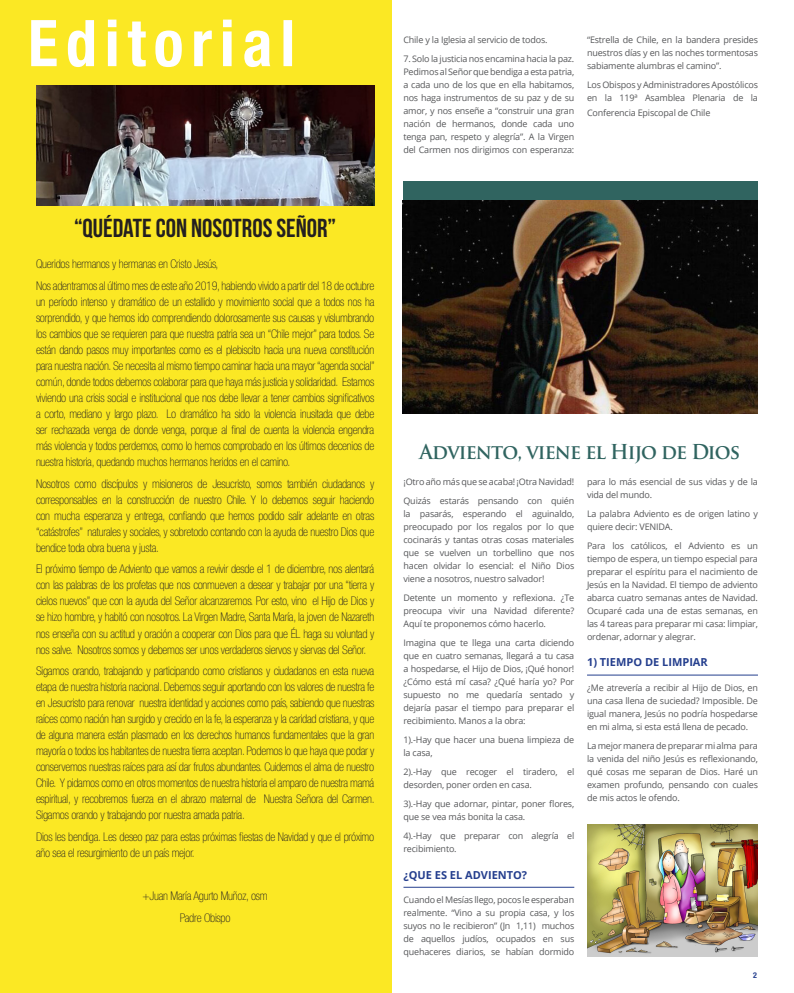
<style>
.page{position:relative;width:794px;height:993px;background:#fff}
.page>*{position:absolute;margin:0;border:0;box-sizing:border-box;transform-origin:0 0}
.t1{font:26px "Bebas Neue";color:#231f20}
.t2{font:700 20px "Trajan Pro";letter-spacing:-.04em;color:#306460;scale:.96 1}
.t3{font:100 condensed 12px/16px "Helvetica Neue LT Std";letter-spacing:-.02em;color:#231f20;text-align:justify}
.t4{font:700 11px "Open Sans";color:#253f8e}
.t5{font:9px/13px "Open Sans";letter-spacing:-.02em;color:#57585a;text-align:justify}
.t6{font:700 condensed 8px "Helvetica Neue";color:#253f8e}
</style>
<div class="page">
<div style="left:0;top:0;width:391px;height:992px;background:#fbe824"></div>
<svg style="left:31px;top:20px;width:261px;height:47px"></svg>
<img style="left:36px;top:86px;width:338px;height:120px">
<div style="left:403px;top:181px;width:355px;height:19px;background:#306460"></div>
<hr style="left:403px;top:886px;width:171px;height:1px;background:#253f8e">
<hr style="left:587px;top:674px;width:171px;height:1px;background:#253f8e">
<img style="left:402px;top:200px;width:355px;height:214px">
<img style="left:587px;top:824px;width:171px;height:132px">
<p class="t1" style="left:74px;top:214px;width:264px">“QUÉDATE CON NOSOTROS SEÑOR”</p>
<p class="t3" style="left:36px;top:256px;width:184px">Queridos hermanos y hermanas en Cristo Jesús,</p>
<p class="t3" style="left:36px;top:277px;width:340px">Nos adentramos al último mes de este año 2019, habiendo vivido a partir del 18 de octubre un período intenso y dramático de un estallido y movimiento social que a todos nos ha sorprendido, y que hemos ido comprendiendo dolorosamente sus causas y vislumbrando los cambios que se requieren para que nuestra patria sea un “Chile mejor” para todos. Se están dando pasos muy importantes como es el plebiscito hacia una nueva constitución para nuestra nación. Se necesita al mismo tiempo caminar hacia una mayor “agenda social” común, donde todos debemos colaborar para que haya más justicia y solidaridad. Estamos viviendo una crisis social e institucional que nos debe llevar a tener cambios significativos a corto, mediano y largo plazo. Lo dramático ha sido la violencia inusitada que debe ser rechazada venga de donde venga, porque al final de cuenta la violencia engendra más violencia y todos perdemos, como lo hemos comprobado en los últimos decenios de nuestra historia, quedando muchos hermanos heridos en el camino.</p>
<p class="t3" style="left:36px;top:475px;width:340px">Nosotros como discípulos y misioneros de Jesucristo, somos también ciudadanos y corresponsables en la construcción de nuestro Chile. Y lo debemos seguir haciendo con mucha esperanza y entrega, confiando que hemos podido salir adelante en otras “catástrofes” naturales y sociales, y sobretodo contando con la ayuda de nuestro Dios que bendice toda obra buena y justa.</p>
<p class="t3" style="left:36px;top:561px;width:340px">El próximo tiempo de Adviento que vamos a revivir desde el 1 de diciembre, nos alentará con las palabras de los profetas que nos conmueven a desear y trabajar por una “tierra y cielos nuevos” que con la ayuda del Señor alcanzaremos. Por esto, vino el Hijo de Dios y se hizo hombre, y habitó con nosotros. La Virgen Madre, Santa María, la joven de Nazareth nos enseña con su actitud y oración a cooperar con Dios para que ÉL haga su voluntad y nos salve. Nosotros somos y debemos ser unos verdaderos siervos y siervas del Señor.</p>
<p class="t3" style="left:36px;top:662px;width:340px">Sigamos orando, trabajando y participando como cristianos y ciudadanos en esta nueva etapa de nuestra historia nacional. Debemos seguir aportando con los valores de nuestra fe en Jesucristo para renovar nuestra identidad y acciones como país, sabiendo que nuestras raíces como nación han surgido y crecido en la fe, la esperanza y la caridad cristiana, y que de alguna manera están plasmado en los derechos humanos fundamentales que la gran mayoría o todos los habitantes de nuestra tierra aceptan. Podemos lo que haya que podar y conservemos nuestras raíces para así dar frutos abundantes. Cuidemos el alma de nuestro Chile. Y pidamos como en otros momentos de nuestra historia el amparo de nuestra mamá espiritual, y recobremos fuerza en el abrazo maternal de Nuestra Señora del Carmen.<br>Sigamos orando y trabajando por nuestra amada patria.</p>
<p class="t3" style="left:36px;top:828px;width:340px">Dios les bendiga. Les deseo paz para estas próximas fiestas de Navidad y que el próximo año sea el resurgimiento de un país mejor.</p>
<p class="t3" style="left:143px;top:887px;width:127px">+Juan María Agurto Muñoz, osm</p>
<p class="t3" style="left:180px;top:909px;width:52px">Padre Obispo</p>
<p class="t5" style="left:403px;top:33px;width:146px">Chile y la Iglesia al servicio de todos.</p>
<p class="t5" style="left:403px;top:52px;width:172px">7. Solo la justicia nos encamina hacia la paz.<br>Pedimos al Señor que bendiga a esta patria, a cada uno de los que en ella habitamos, nos haga instrumentos de su paz y de su amor, y nos enseñe a “construir una gran nación de hermanos, donde cada uno tenga pan, respeto y alegría”. A la Virgen del Carmen nos dirigimos con esperanza:</p>
<p class="t5" style="left:587px;top:33px;width:172px">“Estrella de Chile, en la bandera presides nuestros días y en las noches tormentosas sabiamente alumbras el camino”.</p>
<p class="t5" style="left:587px;top:78px;width:172px">Los Obispos y Administradores Apostólicos en la 119ª Asamblea Plenaria de la</p>
<p class="t5" style="left:587px;top:106px;width:125px">Conferencia Episcopal de Chile</p>
<p class="t2" style="left:419px;top:439px;width:335px">Adviento, viene el Hijo de Dios</p>
<p class="t5" style="left:403px;top:475px;width:172px">¡Otro año más que se acaba! ¡Otra Navidad!</p>
<p class="t5" style="left:403px;top:494px;width:172px">Quizás estarás pensando con quién la pasarás, esperando el aguinaldo, preocupado por los regalos por lo que cocinarás y tantas otras cosas materiales que se vuelven un torbellino que nos hacen olvidar lo esencial: el Niño Dios viene a nosotros, nuestro salvador!</p>
<p class="t5" style="left:403px;top:591px;width:172px">Detente un momento y reflexiona. ¿Te preocupa vivir una Navidad diferente?<br>Aquí te proponemos cómo hacerlo.</p>
<p class="t5" style="left:403px;top:636px;width:172px">Imagina que te llega una carta diciendo que en cuatro semanas, llegará a tu casa a hospedarse, el Hijo de Dios, ¡Qué honor! ¿Cómo está mí casa? ¿Qué haría yo? Por supuesto no me quedaría sentado y dejaría pasar el tiempo para preparar el recibimiento. Manos a la obra:</p>
<p class="t5" style="left:403px;top:733px;width:172px">1).-Hay que hacer una buena limpieza de la casa,</p>
<p class="t5" style="left:403px;top:765px;width:172px">2).-Hay que recoger el tiradero, el desorden, poner orden en casa.</p>
<p class="t5" style="left:403px;top:797px;width:172px">3).-Hay que adornar, pintar, poner flores, que se vea más bonita la casa.</p>
<p class="t5" style="left:403px;top:829px;width:172px">4).-Hay que preparar con alegría el recibimiento.</p>
<p class="t4" style="left:403px;top:866px;width:125px">¿QUE ES EL ADVIENTO?</p>
<p class="t5" style="left:403px;top:893px;width:172px">Cuando el Mesías llego, pocos le esperaban realmente. “Vino a su propia casa, y los suyos no le recibieron” (Jn 1,11) muchos de aquellos judíos, ocupados en sus quehaceres diarios, se habían dormido</p>
<p class="t5" style="left:587px;top:475px;width:172px">para lo más esencial de sus vidas y de la vida del mundo.</p>
<p class="t5" style="left:587px;top:507px;width:172px">La palabra Adviento es de origen latino y quiere decir: VENIDA.</p>
<p class="t5" style="left:587px;top:539px;width:172px">Para los católicos, el Adviento es un tiempo de espera, un tiempo especial para preparar el espíritu para el nacimiento de Jesús en la Navidad. El tiempo de adviento abarca cuatro semanas antes de Navidad.<br>Ocuparé cada una de estas semanas, en las 4 tareas para preparar mi casa: limpiar, ordenar, adornar y alegrar.</p>
<p class="t4" style="left:587px;top:654px;width:122px">1) TIEMPO DE LIMPIAR</p>
<p class="t5" style="left:587px;top:681px;width:172px">¿Me atrevería a recibir al Hijo de Dios, en una casa llena de suciedad? Imposible. De igual manera, Jesús no podría hospedarse en mi alma, si esta está llena de pecado.</p>
<p class="t5" style="left:587px;top:739px;width:172px">La mejor manera de preparar mi alma para la venida del niño Jesús es reflexionando, qué cosas me separan de Dios. Haré un examen profundo, pensando con cuales de mis actos le ofendo.</p>
<p class="t6" style="left:753px;top:968px;width:5px">2</p>
</div>
